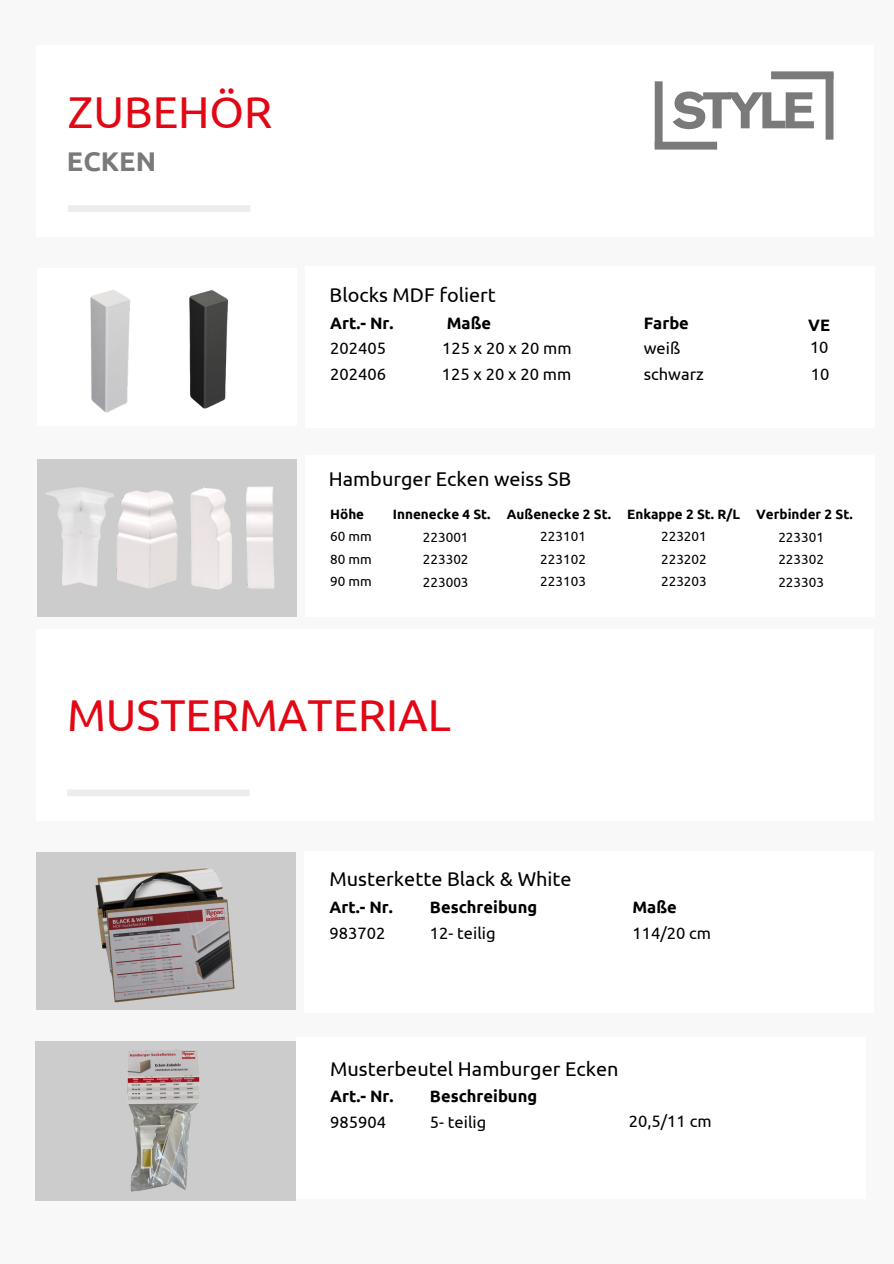
<style>
.page{position:relative;width:894px;height:1264px;background:#fff}
.page>*{position:absolute;margin:0;border:0;box-sizing:border-box;transform-origin:0 0}
.t1{font:700 51px "Akzidenz Grotesk Pro";letter-spacing:-.085em;color:#7a7a7a}
.t2{font:44.55px "Ubuntu";color:#e20714}
.t3{font:700 27px "Ubuntu";color:#7a7a7a}
.t4{font:19.8px "Ubuntu";color:#000}
.t5{font:16.5px "Ubuntu";color:#000}
.t6{font:700 16.5px "Ubuntu";color:#000}
.t7{font:13.5px "Ubuntu";color:#000}
.t8{font:700 13.5px "Ubuntu";color:#000}
</style>
<div class="page">
<div style="left:0;top:0;width:893px;height:1263px;background:#f8f8f8"></div>
<div style="left:37px;top:45px;width:836px;height:191px;background:#fff"></div>
<div style="left:68px;top:205px;width:182px;height:7px;background:#ededed"></div>
<div style="left:304px;top:267px;width:570px;height:161px;background:#fff"></div>
<div style="left:37px;top:268px;width:259px;height:157px;background:#fff"></div>
<div style="left:305px;top:456px;width:569px;height:161px;background:#fff"></div>
<div style="left:36px;top:629px;width:837px;height:191px;background:#fff"></div>
<div style="left:67px;top:789px;width:182px;height:7px;background:#ededed"></div>
<div style="left:304px;top:851px;width:569px;height:161px;background:#fff"></div>
<div style="left:36px;top:852px;width:260px;height:157px;background:#ccc"></div>
<div style="left:36px;top:1041px;width:260px;height:160px;background:#ccc"></div>
<div style="left:296px;top:1037px;width:569px;height:161px;background:#fff"></div>
<div style="left:654px;top:142px;width:63px;height:8px;background:#7a7a7a"></div>
<div style="left:654px;top:81px;width:8px;height:67px;background:#7a7a7a"></div>
<div style="left:770px;top:71px;width:63px;height:8px;background:#7a7a7a"></div>
<div style="left:825px;top:73px;width:8px;height:67px;background:#7a7a7a"></div>
<img style="left:90px;top:290px;width:38px;height:123px">
<img style="left:128px;top:290px;width:101px;height:119px">
<div style="left:37px;top:459px;width:259px;height:157px;background:#ccc"></div>
<img style="left:190px;top:487px;width:42px;height:103px">
<img style="left:232px;top:486px;width:51px;height:131px">
<img style="left:107px;top:490px;width:79px;height:127px">
<img style="left:46px;top:487px;width:67px;height:123px">
<img style="left:127px;top:1049px;width:73px;height:143px">
<img style="left:89px;top:868px;width:207px;height:142px">
<p class="t2" style="left:68px;top:87px;width:206px">ZUBEHÖR</p>
<h2 class="t1" style="left:672px;top:90px;width:145px">STYLE</h2>
<p class="t3" style="left:67px;top:146px;width:91px">ECKEN</p>
<p class="t4" style="left:329px;top:283px;width:168px">Blocks MDF foliert</p>
<h6 class="t6" style="left:330px;top:313px;width:65px">Art.- Nr.</h6>
<p class="t6" style="left:446px;top:313px;width:46px">Maße</p>
<p class="t5" style="left:330px;top:339px;width:57px">202405</p>
<h5 class="t5" style="left:330px;top:365px;width:57px">202406</h5>
<p class="t6" style="left:643px;top:313px;width:47px">Farbe</p>
<p class="t5" style="left:643px;top:339px;width:38px">weiß</p>
<p class="t5" style="left:442px;top:338px;width:131px">125 x 20 x 20 mm</p>
<p class="t5" style="left:442px;top:365px;width:131px">125 x 20 x 20 mm</p>
<h4 class="t5" style="left:643px;top:365px;width:61px">schwarz</h4>
<p class="t6" style="left:808px;top:316px;width:23px">VE</p>
<p class="t5" style="left:809px;top:337px;width:20px">10</p>
<p class="t5" style="left:810px;top:365px;width:20px">10</p>
<p class="t4" style="left:329px;top:467px;width:244px">Hamburger Ecken weiss SB</p>
<p class="t8" style="left:330px;top:506px;width:35px">Höhe</p>
<p class="t8" style="left:393px;top:506px;width:461px">Innenecke 4 St. Außenecke 2 St. Enkappe 2 St. R/L Verbinder 2 St.</p>
<p class="t7" style="left:330px;top:528px;width:43px">60 mm</p>
<p class="t7" style="left:423px;top:529px;width:47px">223001</p>
<p class="t7" style="left:540px;top:528px;width:47px">223101</p>
<p class="t7" style="left:661px;top:528px;width:47px">223201</p>
<p class="t7" style="left:778px;top:529px;width:47px">223301</p>
<h2 class="t7" style="left:330px;top:551px;width:43px">80 mm</h2>
<p class="t7" style="left:423px;top:552px;width:47px">223302</p>
<h4 class="t7" style="left:540px;top:551px;width:47px">223102</h4>
<h6 class="t7" style="left:661px;top:551px;width:47px">223202</h6>
<h6 class="t7" style="left:778px;top:552px;width:47px">223302</h6>
<h6 class="t7" style="left:330px;top:574px;width:43px">90 mm</h6>
<p class="t7" style="left:423px;top:574px;width:47px">223003</p>
<p class="t7" style="left:540px;top:574px;width:47px">223103</p>
<p class="t7" style="left:661px;top:574px;width:47px">223203</p>
<p class="t7" style="left:778px;top:574px;width:47px">223303</p>
<p class="t2" style="left:67px;top:689px;width:385px">MUSTERMATERIAL</p>
<p class="t4" style="left:329px;top:867px;width:243px">Musterkette Black &amp; White</p>
<p class="t6" style="left:329px;top:897px;width:65px">Art.- Nr.</p>
<p class="t6" style="left:632px;top:897px;width:46px">Maße</p>
<p class="t5" style="left:329px;top:923px;width:57px">983702</p>
<p class="t5" style="left:632px;top:923px;width:80px">114/20 cm</p>
<h4 class="t6" style="left:430px;top:897px;width:109px">Beschreibung</h4>
<h6 class="t5" style="left:430px;top:923px;width:67px">12- teilig</h6>
<p class="t4" style="left:330px;top:1057px;width:290px">Musterbeutel Hamburger Ecken</p>
<p class="t6" style="left:330px;top:1086px;width:65px">Art.- Nr.</p>
<p class="t5" style="left:330px;top:1112px;width:57px">985904</p>
<h6 class="t6" style="left:430px;top:1086px;width:109px">Beschreibung</h6>
<p class="t5" style="left:430px;top:1112px;width:58px">5- teilig</p>
<p class="t5" style="left:628px;top:1111px;width:84px">20,5/11 cm</p>
</div>
